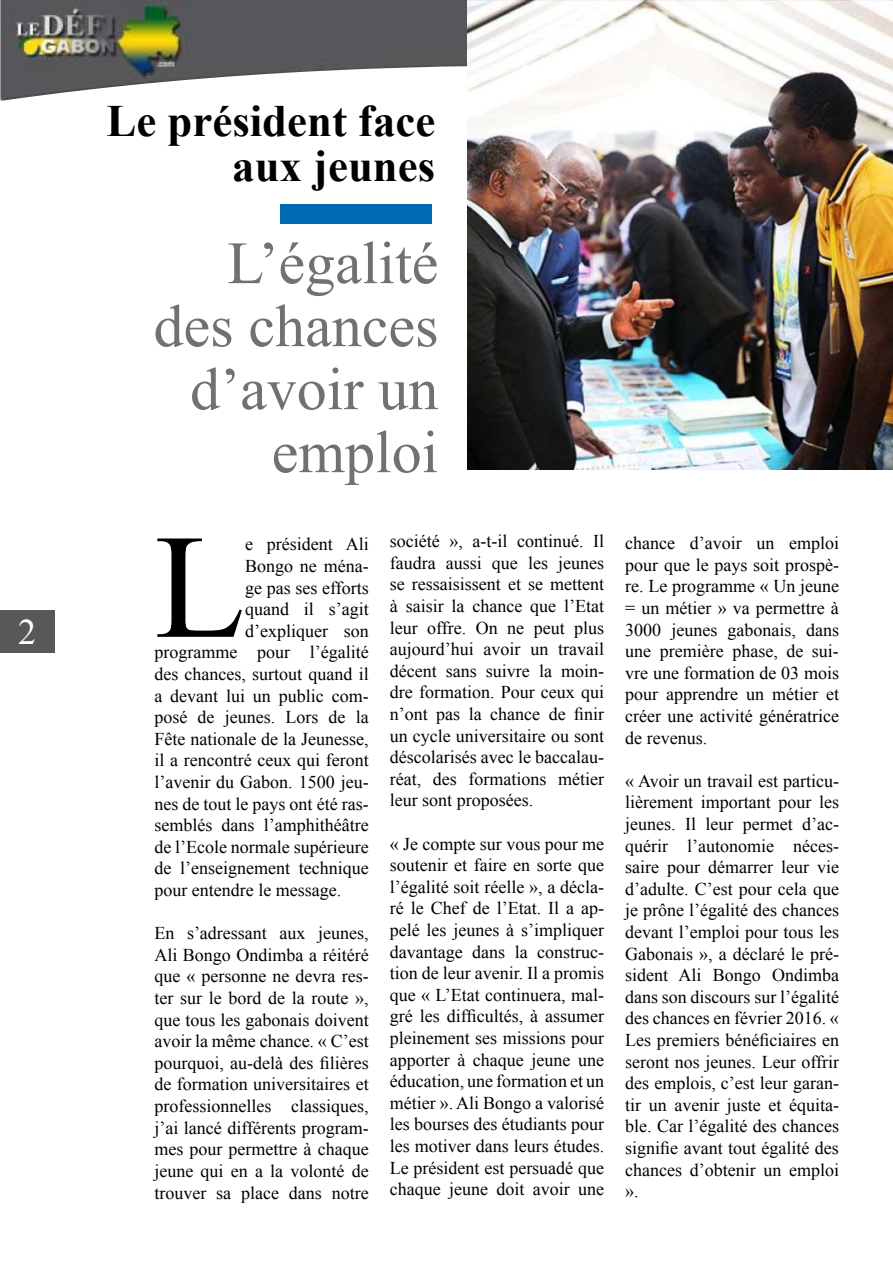
<style>
.page{position:relative;width:893px;height:1263px;background:#fff}
.page>*{position:absolute;margin:0;border:0;box-sizing:border-box;transform-origin:0 0}
.t1{font:148.5px "Times New Roman";color:#000}
.t2{font:60px/63px "Times New Roman";color:#707173;text-align:right}
.t3{font:700 44.85px/44.8px "Times New Roman";color:#000;text-align:right}
.t4{font:36px "Times New Roman";color:#fff}
.t5{font:18px/21.6px "Times New Roman";color:#000;text-align:justify}
</style>
<div class="page">
<div style="left:0;top:610px;width:54px;height:43px;background:#58585a"></div>
<img style="left:0;top:0;width:468px;height:101px">
<div style="left:280px;top:204px;width:152px;height:20px;background:#006ab2"></div>
<img style="left:468px;top:0;width:425px;height:470px">
<h3 class="t4" style="left:18px;top:606px;width:19px">2</h3>
<h3 class="t3" style="left:107px;top:97px;width:330px">Le président face aux jeunes</h3>
<h2 class="t2" style="left:153px;top:230px;width:286px">L’égalité des chances d’avoir un emploi</h2>
<h1 class="t1" style="left:154px;top:482px;width:92px">L</h1>
<p class="t5" style="left:245px;top:533px;width:125px">e président Ali</p>
<p class="t5" style="left:245px;top:555px;width:125px">Bongo ne ména-</p>
<p class="t5" style="left:245px;top:576px;width:125px">ge pas ses efforts</p>
<p class="t5" style="left:245px;top:598px;width:125px">quand il s’agit</p>
<p class="t5" style="left:245px;top:619px;width:125px">d’expliquer son</p>
<p class="t5" style="left:154px;top:641px;width:216px">programme pour l’égalité</p>
<p class="t5" style="left:154px;top:663px;width:216px">des chances, surtout quand il</p>
<p class="t5" style="left:154px;top:684px;width:216px">a devant lui un public com-</p>
<p class="t5" style="left:154px;top:706px;width:216px">posé de jeunes. Lors de la</p>
<p class="t5" style="left:154px;top:727px;width:216px">Fête nationale de la Jeunesse,</p>
<p class="t5" style="left:154px;top:749px;width:216px">il a rencontré ceux qui feront</p>
<p class="t5" style="left:154px;top:771px;width:216px">l’avenir du Gabon. 1500 jeu-</p>
<p class="t5" style="left:154px;top:792px;width:216px">nes de tout le pays ont été ras-</p>
<p class="t5" style="left:154px;top:814px;width:216px">semblés dans l’amphithéâtre</p>
<p class="t5" style="left:154px;top:835px;width:216px">de l’Ecole normale supérieure</p>
<p class="t5" style="left:154px;top:857px;width:216px">de l’enseignement technique</p>
<p class="t5" style="left:154px;top:879px;width:188px">pour entendre le message.</p>
<p class="t5" style="left:154px;top:922px;width:216px">En s’adressant aux jeunes, Ali Bongo Ondimba a réitéré que « personne ne devra res&shy;ter sur le bord de la route », que tous les gabonais doivent avoir la même chance. « C’est pourquoi, au-delà des filières de formation universitaires et professionnelles classiques, j’ai lancé différents program&shy;mes pour permettre à chaque jeune qui en a la volonté de trouver sa place dans notre</p>
<p class="t5" style="left:390px;top:530px;width:216px">société », a-t-il continué. Il faudra aussi que les jeunes se ressaisissent et se mettent à saisir la chance que l’Etat leur offre. On ne peut plus aujourd’hui avoir un travail décent sans suivre la moin&shy;dre formation. Pour ceux qui n’ont pas la chance de finir un cycle universitaire ou sont déscolarisés avec le baccalau&shy;réat, des formations métier leur sont proposées.</p>
<p class="t5" style="left:390px;top:832px;width:216px">« Je compte sur vous pour me soutenir et faire en sorte que l’égalité soit réelle », a décla&shy;ré le Chef de l’Etat. Il a ap&shy;pelé les jeunes à s’impliquer davantage dans la construc&shy;tion de leur avenir. Il a promis que « L’Etat continuera, mal&shy;gré les difficultés, à assumer pleinement ses missions pour apporter à chaque jeune une éducation, une formation et un métier ». Ali Bongo a valorisé les bourses des étudiants pour les motiver dans leurs études.<br>Le président est persuadé que chaque jeune doit avoir une</p>
<p class="t5" style="left:625px;top:532px;width:215px">chance d’avoir un emploi pour que le pays soit prospè&shy;re. Le programme « Un jeune = un métier » va permettre à 3000 jeunes gabonais, dans une première phase, de sui&shy;vre une formation de 03 mois pour apprendre un métier et créer une activité génératrice de revenus.</p>
<p class="t5" style="left:625px;top:769px;width:215px">« Avoir un travail est particu&shy;lièrement important pour les jeunes. Il leur permet d’ac&shy;quérir l’autonomie néces&shy;saire pour démarrer leur vie d’adulte. C’est pour cela que je prône l’égalité des chances devant l’emploi pour tous les Gabonais », a déclaré le pré&shy;sident Ali Bongo Ondimba dans son discours sur l’égalité des chances en février 2016. « Les premiers bénéficiaires en seront nos jeunes. Leur offrir des emplois, c’est leur garan&shy;tir un avenir juste et équita&shy;ble. Car l’égalité des chances signifie avant tout égalité des chances d’obtenir un emploi ».</p>
</div>
